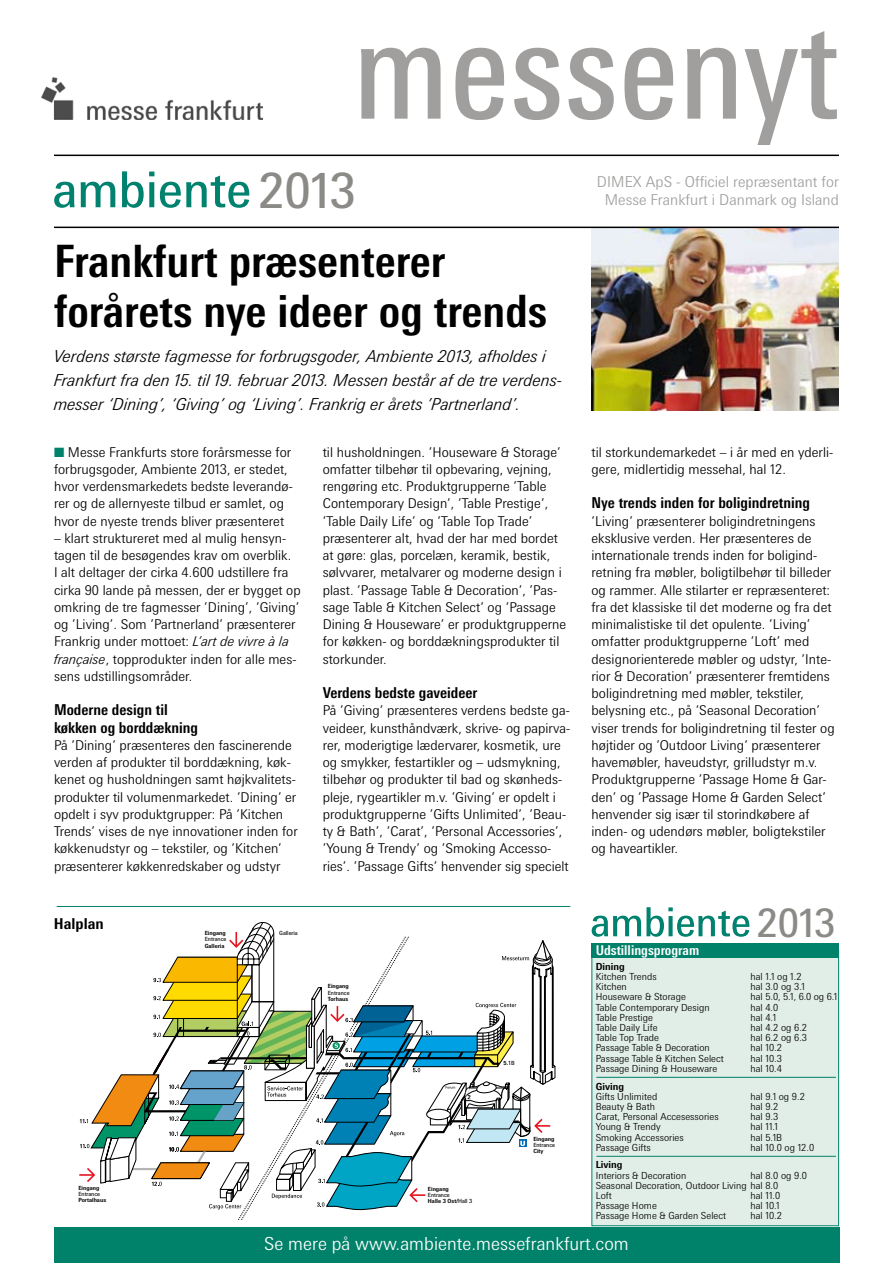
<style>
.page{position:relative;width:893px;height:1263px;background:#fff}
.page>*{position:absolute;margin:0;border:0;box-sizing:border-box;transform-origin:0 0}
.t1{font:condensed 138px "Messe Univers";color:#a09f9d}
.t2{font:48.75px "Messe Univers";color:#8b8a87}
.t3{font:700 condensed 44.55px/50.6px "Messe Univers";color:#000}
.t4{font:39.45px "Messe Univers";color:#8b8a87}
.t5{font:300 18px "Messe Univers";color:#fff}
.t6{font:italic 300 16.5px/24px "Messe Univers";letter-spacing:-.005em;color:#000}
.t7{font:700 condensed 15px/17.2px "Messe Univers";color:#000}
.t8{font:300 15px/18px "Messe Univers";color:#a09f9d;text-align:center}
.t9{font:700 condensed 15px "Messe Univers";color:#000;scale:1.08 1}
.t10{font:300 13.5px/17.2px "Messe Univers";color:#000}
.t11{font:700 condensed 13.5px "Messe Univers";color:#fff}
.t12{font:300 9.75px/10.2px "Messe Univers";color:#000}
.t13{font:700 9.75px "Messe Univers";color:#000}
.t14{font:700 5.7px "Messe Univers";color:#000}
.t15{font:5.7px/6.1px "Messe Univers";color:#000}
.s1{color:#008169}
.s2{font-style:italic}
.s3{font-weight:400}
.s4{font-weight:700}
</style>
<div class="page">
<div style="left:591px;top:950px;width:248px;height:276px;background:#e1ede7;border:1px solid #008169"></div>
<hr style="left:54px;top:155px;width:785px;height:1px;background:#000">
<img style="left:41px;top:78px;width:221px;height:42px">
<div style="left:54px;top:1227px;width:785px;height:36px;background:#008169"></div>
<div style="left:591px;top:943px;width:248px;height:15px;background:#008169"></div>
<img style="left:591px;top:228px;width:248px;height:183px">
<hr style="left:54px;top:227px;width:785px;height:1px;background:#000">
<hr style="left:596px;top:1077px;width:240px;height:1px;background:#008169">
<hr style="left:596px;top:1156px;width:240px;height:1px;background:#008169">
<svg style="left:79px;top:922px;width:476px;height:288px"></svg>
<hr style="left:57px;top:906px;width:513px;height:1px;background:#008169">
<div style="left:473px;top:1182px;width:76px;height:23px;background:#fff"></div>
<svg style="left:54px;top:182px;width:21px;height:26px"></svg>
<svg style="left:81px;top:182px;width:34px;height:25px"></svg>
<svg style="left:122px;top:171px;width:32px;height:37px"></svg>
<svg style="left:160px;top:176px;width:89px;height:32px"></svg>
<svg style="left:591px;top:907px;width:158px;height:30px"></svg>
<h1 class="t1" style="left:353px;top:-16px;width:488px">messenyt</h1>
<p class="t8" style="left:597px;top:172px;width:243px">DIMEX ApS - Officiel repræsentant for<br>Messe Frankfurt i Danmark og Island</p>
<h2 class="t2" style="left:258px;top:160px;width:99px">2013</h2>
<h3 class="t3" style="left:54px;top:235px;width:495px">Frankfurt præsenterer forårets nye ideer og trends</h3>
<p class="t6" style="left:54px;top:344px;width:510px">Verdens største fagmesse for forbrugsgoder, Ambiente 2013, afholdes i<br>Frankfurt fra den 15. til 19. februar 2013. Messen består af de tre verdens&shy;messer ‘Dining’, ‘Giving’ og ‘Living’. Frankrig er årets ’Partnerland’.</p>
<p class="t10" style="left:54px;top:443px;width:240px"><span class="s1">■</span> Messe Frankfurts store forårsmesse for forbrugsgoder, Ambiente 2013, er stedet, hvor verdensmarkedets bedste leverandø&shy;rer og de allernyeste tilbud er samlet, og hvor de nyeste trends bliver præsenteret</p>
<p class="t10" style="left:54px;top:529px;width:248px">– klart struktureret med al mulig hensyn&shy;tagen til de besøgendes krav om overblik.<br>I alt deltager der cirka 4.600 udstillere fra cirka 90 lande på messen, der er bygget op omkring de tre fagmesser ’Dining’, ’Giving’ og ’Living’. Som ’Partnerland’ præsenterer Frankrig under mottoet: <span class="s2">L’art de vivre à la française</span>, topprodukter inden for alle mes&shy;sens udstillingsområder.</p>
<p class="t7" style="left:54px;top:701px;width:146px">Moderne design til køkken og borddækning</p>
<p class="t10" style="left:54px;top:736px;width:245px">På ’Dining’ præsenteres den fascinerende verden af produkter til borddækning, køk&shy;kenet og husholdningen samt højkvalitets&shy;produkter til volumenmarkedet. ’Dining’ er opdelt i syv produktgrupper: På ’Kitchen Trends’ vises de nye innovationer inden for køkkenudstyr og – tekstiler, og ’Kitchen’ præsenterer køkkenredskaber og udstyr</p>
<p class="t9" style="left:54px;top:915px;width:48px">Halplan</p>
<p class="t14" style="left:205px;top:930px;width:23px">Eingang</p>
<p class="t15" style="left:205px;top:936px;width:23px">Entrance</p>
<p class="t14" style="left:205px;top:942px;width:21px">Galleria</p>
<p class="t15" style="left:279px;top:930px;width:20px">Galleria</p>
<p class="t10" style="left:323px;top:443px;width:245px">til husholdningen. ’Houseware &amp; Storage’ omfatter tilbehør til opbevaring, vejning, rengøring etc. Produktgrupperne ’Table Contemporary Design’, ’Table Prestige’, ’Table Daily Life’ og ’Table Top Trade’ præsenterer alt, hvad der har med bordet at gøre: glas, porcelæn, keramik, bestik, sølvvarer, metalvarer og moderne design i plast. ’Passage Table &amp; Decoration’, ’Pas&shy;sage Table &amp; Kitchen Select’ og ’Passage Dining &amp; Houseware’ er produktgrupperne for køkken- og borddækningsprodukter til storkunder.</p>
<p class="t7" style="left:323px;top:684px;width:156px">Verdens bedste gaveideer</p>
<p class="t10" style="left:323px;top:702px;width:249px">På ’Giving’ præsenteres verdens bedste ga&shy;veideer, kunsthåndværk, skrive- og papirva&shy;rer, moderigtige lædervarer, kosmetik, ure og smykker, festartikler og – udsmykning, tilbehør og produkter til bad og skønheds&shy;pleje, rygeartikler m.v. ’Giving’ er opdelt i produktgrupperne ’Gifts Unlimited’, ’Beau&shy;ty &amp; Bath’, ’Carat’, ’Personal Accessories’, ’Young &amp; Trendy’ og ’Smoking Accesso&shy;ries’. ’Passage Gifts’ henvender sig specielt</p>
<p class="t14" style="left:328px;top:983px;width:23px">Eingang</p>
<p class="t15" style="left:328px;top:989px;width:23px">Entrance</p>
<p class="t14" style="left:328px;top:995px;width:22px">Torhaus</p>
<p class="t14" style="left:504px;top:1060px;width:13px">5.<span class="s3">1B</span></p>
<p class="t14" style="left:78px;top:1184px;width:23px">Eingang</p>
<p class="t15" style="left:78px;top:1191px;width:23px">Entrance</p>
<p class="t14" style="left:78px;top:1196px;width:29px">Portalhaus</p>
<p class="t14" style="left:428px;top:1185px;width:23px">Eingang</p>
<p class="t15" style="left:428px;top:1192px;width:58px">Entrance<br><span class="s4">Halle 3 Ost/</span>Hall 3 east</p>
<p class="t14" style="left:533px;top:1135px;width:23px">Eingang</p>
<p class="t15" style="left:533px;top:1141px;width:23px">Entrance</p>
<p class="t14" style="left:533px;top:1147px;width:12px">City</p>
<p class="t10" style="left:591px;top:443px;width:243px">til storkundemarkedet – i år med en yderli&shy;gere, midlertidig messehal, hal 12.</p>
<p class="t7" style="left:591px;top:494px;width:220px">Nye trends inden for boligindretning</p>
<p class="t10" style="left:591px;top:512px;width:245px">’Living’ præsenterer boligindretningens eksklusive verden. Her præsenteres de internationale trends inden for boligind&shy;retning fra møbler, boligtilbehør til billeder og rammer. Alle stilarter er repræsenteret: fra det klassiske til det moderne og fra det minimalistiske til det opulente. ’Living’ omfatter produktgrupperne ’Loft’ med designorienterede møbler og udstyr, ’Inte&shy;rior &amp; Decoration’ præsenterer fremtidens boligindretning med møbler, tekstiler, belysning etc., på ’Seasonal Decoration’ viser trends for boligindretning til fester og højtider og ’Outdoor Living’ præsenterer havemøbler, haveudstyr, grilludstyr m.v.<br>Produktgrupperne ’Passage Home &amp; Gar&shy;den’ og ’Passage Home &amp; Garden Select’ henvender sig især til storindkøbere af inden- og udendørs møbler, boligtekstiler og haveartikler.</p>
<h3 class="t4" style="left:756px;top:898px;width:80px">2013</h3>
<p class="t11" style="left:596px;top:942px;width:105px">Udstillingsprogram</p>
<p class="t13" style="left:596px;top:960px;width:30px">Dining</p>
<p class="t12" style="left:596px;top:971px;width:62px">Kitchen Trends</p>
<p class="t12" style="left:750px;top:971px;width:53px">hal 1.1 og 1.2</p>
<p class="t12" style="left:596px;top:981px;width:33px">Kitchen</p>
<p class="t12" style="left:750px;top:981px;width:56px">hal 3.0 og 3.1</p>
<p class="t12" style="left:596px;top:992px;width:92px">Houseware &amp; Storage</p>
<p class="t12" style="left:750px;top:992px;width:88px">hal 5.0, 5.1, 6.0 og 6.1</p>
<p class="t12" style="left:596px;top:1002px;width:115px">Table Contemporary Design</p>
<p class="t12" style="left:750px;top:1002px;width:29px">hal 4.0</p>
<p class="t12" style="left:596px;top:1012px;width:59px">Table Prestige</p>
<p class="t12" style="left:750px;top:1012px;width:27px">hal 4.1</p>
<p class="t12" style="left:596px;top:1022px;width:63px">Table Daily Life</p>
<p class="t12" style="left:750px;top:1022px;width:58px">hal 4.2 og 6.2</p>
<p class="t12" style="left:596px;top:1032px;width:65px">Table Top Trade</p>
<p class="t12" style="left:750px;top:1032px;width:58px">hal 6.2 og 6.3</p>
<p class="t12" style="left:596px;top:1043px;width:116px">Passage Table &amp; Decoration</p>
<p class="t12" style="left:750px;top:1043px;width:33px">hal 10.2</p>
<p class="t12" style="left:596px;top:1053px;width:130px">Passage Table &amp; Kitchen Select</p>
<p class="t12" style="left:750px;top:1053px;width:33px">hal 10.3</p>
<p class="t12" style="left:596px;top:1063px;width:123px">Passage Dining &amp; Houseware</p>
<p class="t12" style="left:750px;top:1063px;width:33px">hal 10.4</p>
<p class="t13" style="left:596px;top:1080px;width:30px">Giving</p>
<p class="t12" style="left:596px;top:1091px;width:63px">Gifts Unlimited</p>
<p class="t12" style="left:750px;top:1091px;width:56px">hal 9.1 og 9.2</p>
<p class="t12" style="left:596px;top:1101px;width:61px">Beauty &amp; Bath</p>
<p class="t12" style="left:750px;top:1101px;width:29px">hal 9.2</p>
<p class="t12" style="left:596px;top:1111px;width:124px">Carat, Personal Accesessories</p>
<p class="t12" style="left:750px;top:1111px;width:29px">hal 9.3</p>
<p class="t12" style="left:596px;top:1121px;width:66px">Young &amp; Trendy</p>
<p class="t12" style="left:750px;top:1121px;width:29px">hal 11.1</p>
<p class="t12" style="left:596px;top:1132px;width:90px">Smoking Accessories</p>
<p class="t12" style="left:750px;top:1132px;width:33px">hal 5.1B</p>
<p class="t12" style="left:596px;top:1142px;width:57px">Passage Gifts</p>
<p class="t12" style="left:750px;top:1142px;width:65px">hal 10.0 og 12.0</p>
<p class="t13" style="left:596px;top:1159px;width:28px">Living</p>
<p class="t12" style="left:596px;top:1170px;width:92px">Interiors &amp; Decoration</p>
<p class="t12" style="left:596px;top:1170px;width:213px;text-indent:155px">hal 8.0 og 9.0<br>Seasonal Decoration, Outdoor Living hal 8.0<br>Loft</p>
<p class="t12" style="left:750px;top:1190px;width:31px">hal 11.0</p>
<p class="t12" style="left:596px;top:1200px;width:63px">Passage Home</p>
<p class="t12" style="left:750px;top:1200px;width:31px">hal 10.1</p>
<p class="t12" style="left:596px;top:1211px;width:132px">Passage Home &amp; Garden Select</p>
<p class="t12" style="left:750px;top:1211px;width:33px">hal 10.2</p>
<h3 class="t5" style="left:264px;top:1232px;width:366px">Se mere på www.ambiente.messefrankfurt.com</h3>
</div>
